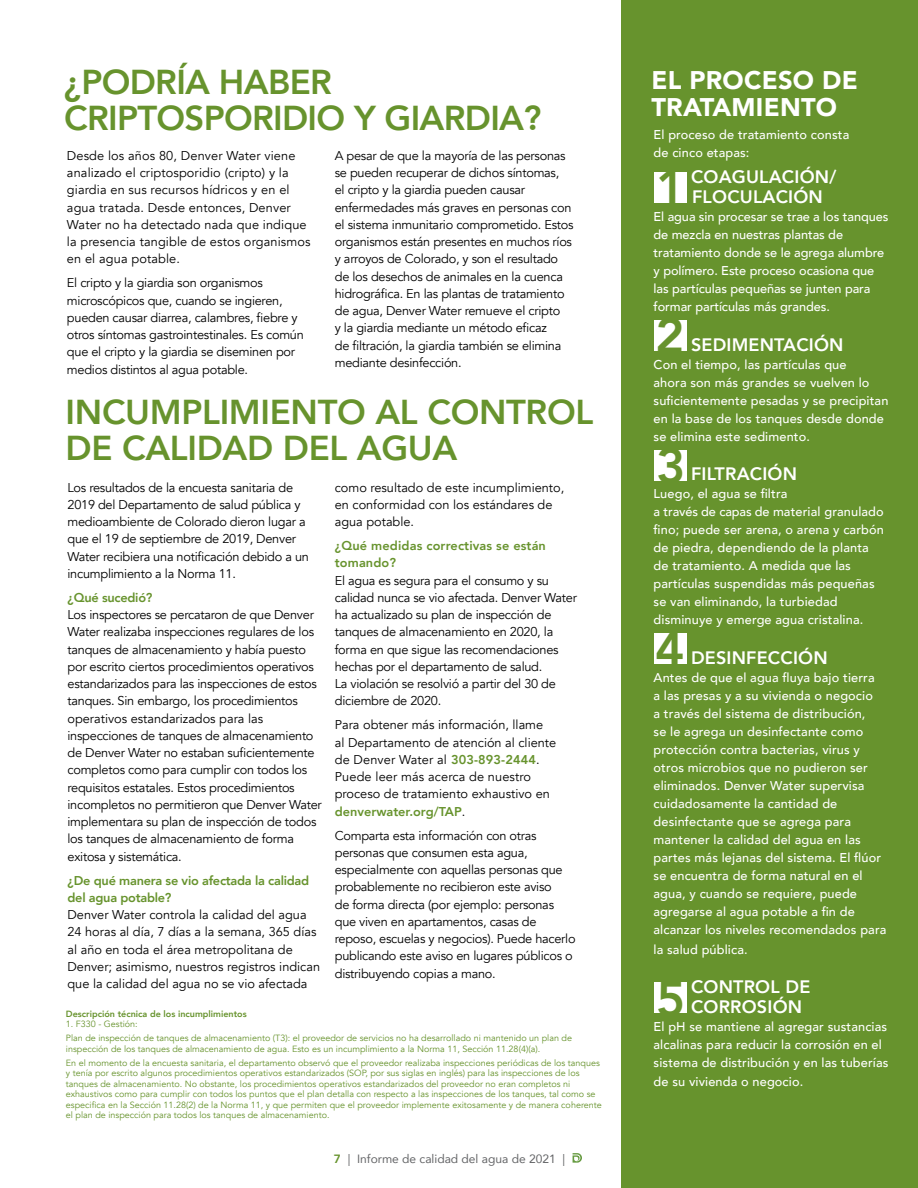
<style>
.page{position:relative;width:918px;height:1188px;background:#fff}
.page>*{position:absolute;margin:0;border:0;box-sizing:border-box;transform-origin:0 0}
.t1{font:800 49.5px "Avenir";color:#67932d}
.t2{font:800 34.5px/36px "Avenir";letter-spacing:-.01em;color:#67932d}
.t3{font:900 25.5px/27px "Avenir";letter-spacing:.01em;color:#fff}
.t4{font:800 18px/19.5px "Avenir";letter-spacing:.01em;color:#fff}
.t5{font:12.75px/17.2px "Avenir";letter-spacing:-.02em;color:#000}
.t6{font:500 12.75px/18px "Avenir";letter-spacing:.01em;color:#fff}
.t7{font:12.75px/17.2px "Avenir";color:#000}
.t8{font:12.75px/17.2px "Avenir";letter-spacing:.01em;color:#000}
.t9{font:800 12.75px/17.2px "Avenir";letter-spacing:-.02em;color:#67932d}
.t10{font:800 12.75px/17.2px "Avenir";letter-spacing:.01em;color:#67932d}
.t11{font:12px "Avenir";color:#636466}
.t12{font:9px/10.5px "Avenir";color:#67932d}
.t13{font:800 9px "Avenir";color:#67932d}
.s1{font-weight:800;color:#67932d}
</style>
<div class="page">
<div style="left:621px;top:0;width:297px;height:1188px;background:#67932d"></div>
<div style="left:654px;top:450px;width:33px;height:30px;background:#fff"></div>
<div style="left:654px;top:321px;width:33px;height:30px;background:#fff"></div>
<div style="left:654px;top:173px;width:33px;height:30px;background:#fff"></div>
<div style="left:654px;top:633px;width:33px;height:31px;background:#fff"></div>
<div style="left:654px;top:982px;width:33px;height:30px;background:#fff"></div>
<svg style="left:573px;top:1153px;width:9px;height:10px"></svg>
<h2 class="t2" style="left:64px;top:64px;width:479px">¿PODRÍA HABER<br>CRIPTOSPORIDIO Y GIARDIA?</h2>
<p class="t8" style="left:67px;top:147px;width:245px">Desde los años 80, Denver Water viene analizado el criptosporidio (cripto) y la giardia en sus recursos hídricos y en el agua tratada. Desde entonces, Denver Water no ha detectado nada que indique la presencia tangible de estos organismos en el agua potable.</p>
<p class="t5" style="left:67px;top:274px;width:238px">El cripto y la giardia son organismos microscópicos que, cuando se ingieren, pueden causar diarrea, calambres, fiebre y otros síntomas gastrointestinales. Es común que el cripto y la giardia se diseminen por medios distintos al agua potable.</p>
<p class="t5" style="left:335px;top:147px;width:240px">A pesar de que la mayoría de las personas se pueden recuperar de dichos síntomas,<br>el cripto y la giardia pueden causar enfermedades más graves en personas con el sistema inmunitario comprometido. Estos organismos están presentes en muchos ríos y arroyos de Colorado, y son el resultado de los desechos de animales en la cuenca hidrográfica. En las plantas de tratamiento de agua, Denver Water remueve el cripto<br>y la giardia mediante un método eficaz<br>de filtración, la giardia también se elimina mediante desinfección.</p>
<h2 class="t2" style="left:66px;top:394px;width:529px">INCUMPLIMIENTO AL CONTROL<br>DE CALIDAD DEL AGUA</h2>
<p class="t7" style="left:335px;top:479px;width:231px">como resultado de este incumplimiento, en conformidad con los estándares de agua potable.</p>
<p class="t10" style="left:335px;top:537px;width:213px">¿Qué medidas correctivas se están tomando?</p>
<p class="t5" style="left:335px;top:572px;width:244px">El agua es segura para el consumo y su calidad nunca se vio afectada. Denver Water ha actualizado su plan de inspección de tanques de almacenamiento en 2020, la forma en que sigue las recomendaciones hechas por el departamento de salud.<br>La violación se resolvió a partir del 30 de diciembre de 2020.</p>
<p class="t7" style="left:335px;top:717px;width:223px">Para obtener más información, llame<br>al Departamento de atención al cliente de Denver Water al <span class="s1">303-893-2444</span>.<br>Puede leer más acerca de nuestro proceso de tratamiento exhaustivo en <span class="s1">denverwater.org/TAP</span>.</p>
<p class="t5" style="left:335px;top:827px;width:242px">Comparta esta información con otras personas que consumen esta agua, especialmente con aquellas personas que probablemente no recibieron este aviso<br>de forma directa (por ejemplo: personas que viven en apartamentos, casas de reposo, escuelas y negocios). Puede hacerlo publicando este aviso en lugares públicos o distribuyendo copias a mano.</p>
<p class="t5" style="left:68px;top:479px;width:243px">Los resultados de la encuesta sanitaria de 2019 del Departamento de salud pública y medioambiente de Colorado dieron lugar a que el 19 de septiembre de 2019, Denver Water recibiera una notificación debido a un incumplimiento a la Norma 11.</p>
<p class="t9" style="left:68px;top:589px;width:87px">¿Qué sucedió?</p>
<p class="t5" style="left:68px;top:606px;width:256px">Los inspectores se percataron de que Denver Water realizaba inspecciones regulares de los tanques de almacenamiento y había puesto por escrito ciertos procedimientos operativos estandarizados para las inspecciones de estos tanques. Sin embargo, los procedimientos operativos estandarizados para las inspecciones de tanques de almacenamiento de Denver Water no estaban suficientemente completos como para cumplir con todos los requisitos estatales. Estos procedimientos incompletos no permitieron que Denver Water implementara su plan de inspección de todos los tanques de almacenamiento de forma exitosa y sistemática.</p>
<p class="t9" style="left:68px;top:872px;width:243px">¿De qué manera se vio afectada la calidad del agua potable?</p>
<p class="t7" style="left:68px;top:906px;width:254px">Denver Water controla la calidad del agua 24 horas al día, 7 días a la semana, 365 días al año en toda el área metropolitana de Denver; asimismo, nuestros registros indican que la calidad del agua no se vio afectada</p>
<p class="t13" style="left:66px;top:1007px;width:182px">Descripción técnica de los incumplimientos</p>
<p class="t12" style="left:66px;top:1017px;width:508px;line-height:14px">1. F330 - Gestión:<br>Plan de inspección de tanques de almacenamiento (T3): el proveedor de servicios no ha desarrollado ni mantenido un plan de</p>
<p class="t12" style="left:66px;top:1042px;width:536px;line-height:14px">inspección de los tanques de almacenamiento de agua. Esto es un incumplimiento a la Norma 11, Sección 11.28(4)(a).<br>En el momento de la encuesta sanitaria, el departamento observó que el proveedor realizaba inspecciones periódicas de los tanques</p>
<p class="t12" style="left:66px;top:1068px;width:537px">y tenía por escrito algunos procedimientos operativos estandarizados (SOP, por sus siglas en inglés) para las inspecciones de los tanques de almacenamiento. No obstante, los procedimientos operativos estandarizados del proveedor no eran completos ni exhaustivos como para cumplir con todos los puntos que el plan detalla con respecto a las inspecciones de los tanques, tal como se especifica en la Sección 11.28(2) de la Norma 11, y que permiten que el proveedor implemente exitosamente y de manera coherente el plan de inspección para todos los tanques de almacenamiento.</p>
<p class="t11" style="left:334px;top:1149px;width:233px"><span class="s1">7</span> | Informe de calidad del agua de 2021 |</p>
<h3 class="t3" style="left:651px;top:66px;width:208px">EL PROCESO DE<br>TRATAMIENTO</h3>
<p class="t6" style="left:654px;top:125px;width:197px">El proceso de tratamiento consta de cinco etapas:</p>
<h3 class="t4" style="left:691px;top:167px;width:147px">COAGULACIÓN/<br>FLOCULACIÓN</h3>
<p class="t6" style="left:654px;top:207px;width:236px">El agua sin procesar se trae a los tanques de mezcla en nuestras plantas de tratamiento donde se le agrega alumbre y polímero. Este proceso ocasiona que las partículas pequeñas se junten para formar partículas más grandes.</p>
<h3 class="t4" style="left:691px;top:335px;width:154px">SEDIMENTACIÓN</h3>
<p class="t6" style="left:654px;top:354px;width:236px">Con el tiempo, las partículas que<br>ahora son más grandes se vuelven lo suficientemente pesadas y se precipitan en la base de los tanques desde donde se elimina este sedimento.</p>
<h3 class="t4" style="left:691px;top:464px;width:107px">FILTRACIÓN</h3>
<p class="t6" style="left:654px;top:484px;width:232px">Luego, el agua se filtra<br>a través de capas de material granulado fino; puede ser arena, o arena y carbón de piedra, dependiendo de la planta de tratamiento. A medida que las partículas suspendidas más pequeñas se van eliminando, la turbiedad disminuye y emerge agua cristalina.</p>
<h3 class="t4" style="left:691px;top:648px;width:138px">DESINFECCIÓN</h3>
<p class="t6" style="left:654px;top:668px;width:234px">Antes de que el agua fluya bajo tierra<br>a las presas y a su vivienda o negocio<br>a través del sistema de distribución,<br>se le agrega un desinfectante como protección contra bacterias, virus y otros microbios que no pudieron ser eliminados. Denver Water supervisa cuidadosamente la cantidad de desinfectante que se agrega para mantener la calidad del agua en las partes más lejanas del sistema. El flúor se encuentra de forma natural en el agua, y cuando se requiere, puede agregarse al agua potable a fin de alcanzar los niveles recomendados para</p>
<p class="t6" style="left:654px;top:940px;width:96px">la salud pública.</p>
<h3 class="t4" style="left:691px;top:977px;width:121px">CONTROL DE<br>CORROSIÓN</h3>
<p class="t6" style="left:654px;top:1017px;width:236px">El pH se mantiene al agregar sustancias alcalinas para reducir la corrosión en el sistema de distribución y en las tuberías</p>
<p class="t6" style="left:654px;top:1072px;width:151px">de su vivienda o negocio.</p>
<h1 class="t1" style="left:656px;top:149px;width:31px">1</h1>
<h1 class="t1" style="left:655px;top:297px;width:31px">2</h1>
<h1 class="t1" style="left:656px;top:427px;width:31px">3</h1>
<h1 class="t1" style="left:655px;top:610px;width:31px">4</h1>
<h1 class="t1" style="left:656px;top:961px;width:31px">5</h1>
</div>
